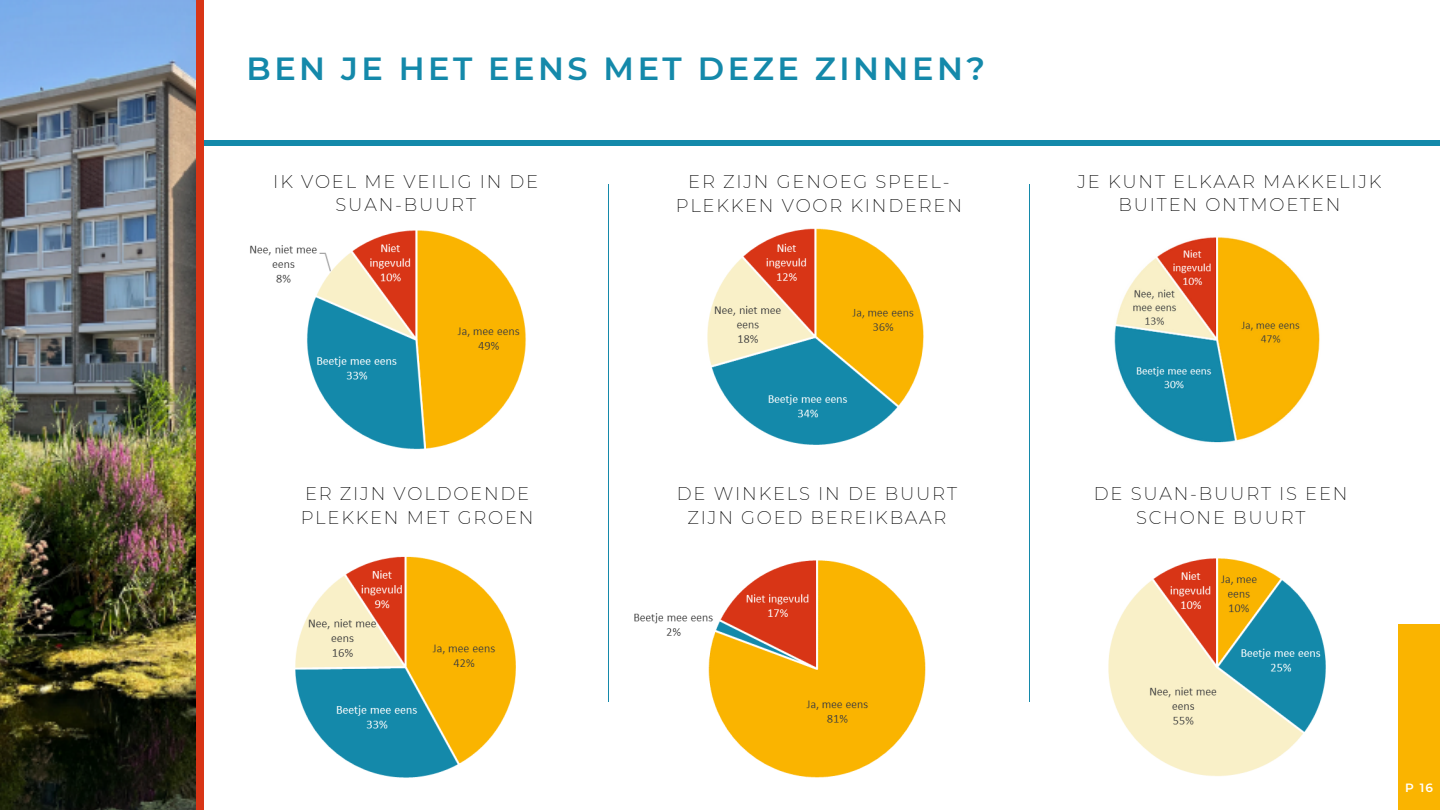
<style>
.page{position:relative;width:1440px;height:810px;background:#fff}
.page>*{position:absolute;margin:0;border:0;box-sizing:border-box;transform-origin:0 0}
.t1{font:600 32px "Montserrat";letter-spacing:.11em;color:#1489aa}
.t2{font:200 18px/23.2px "Montserrat";letter-spacing:.1em;color:#000;text-align:center}
.t3{font:600 12px "Montserrat";color:#fff}
</style>
<div class="page">
<div style="left:196px;top:140px;width:1244px;height:6px;background:#1489aa"></div>
<div style="left:196px;top:0;width:8px;height:810px;background:#d83516"></div>
<img style="left:0;top:0;width:196px;height:810px">
<hr style="left:608px;top:184px;width:1px;height:517px;background:#1489aa">
<hr style="left:1029px;top:184px;width:1px;height:517px;background:#1489aa">
<img style="left:707px;top:228px;width:217px;height:217px">
<img style="left:634px;top:560px;width:292px;height:218px">
<img style="left:1114px;top:237px;width:206px;height:206px">
<img style="left:295px;top:556px;width:221px;height:222px">
<img style="left:1108px;top:558px;width:218px;height:218px">
<img style="left:250px;top:230px;width:276px;height:220px">
<div style="left:1398px;top:624px;width:42px;height:186px;background:#fab400"></div>
<p class="t1" style="left:246px;top:49px;width:740px">BEN JE HET EENS MET DEZE ZINNEN?</p>
<p class="t2" style="left:273px;top:170px;width:266px">IK VOEL ME VEILIG IN DE<br>SUAN-BUURT</p>
<p class="t2" style="left:676px;top:170px;width:288px">ER ZIJN GENOEG SPEEL-<br>PLEKKEN VOOR KINDEREN</p>
<p class="t2" style="left:1077px;top:170px;width:306px">JE KUNT ELKAAR MAKKELIJK<br>BUITEN ONTMOETEN</p>
<p class="t2" style="left:301px;top:482px;width:234px;text-align:left">ER ZIJN VOLDOENDE<br>PLEKKEN MET GROEN</p>
<p class="t2" style="left:677px;top:482px;width:282px">DE WINKELS IN DE BUURT<br>ZIJN GOED BEREIKBAAR</p>
<p class="t2" style="left:1094px;top:482px;width:255px">DE SUAN-BUURT IS EEN<br>SCHONE BUURT</p>
<p class="t3" style="left:1405px;top:780px;width:29px">P 16</p>
</div>
